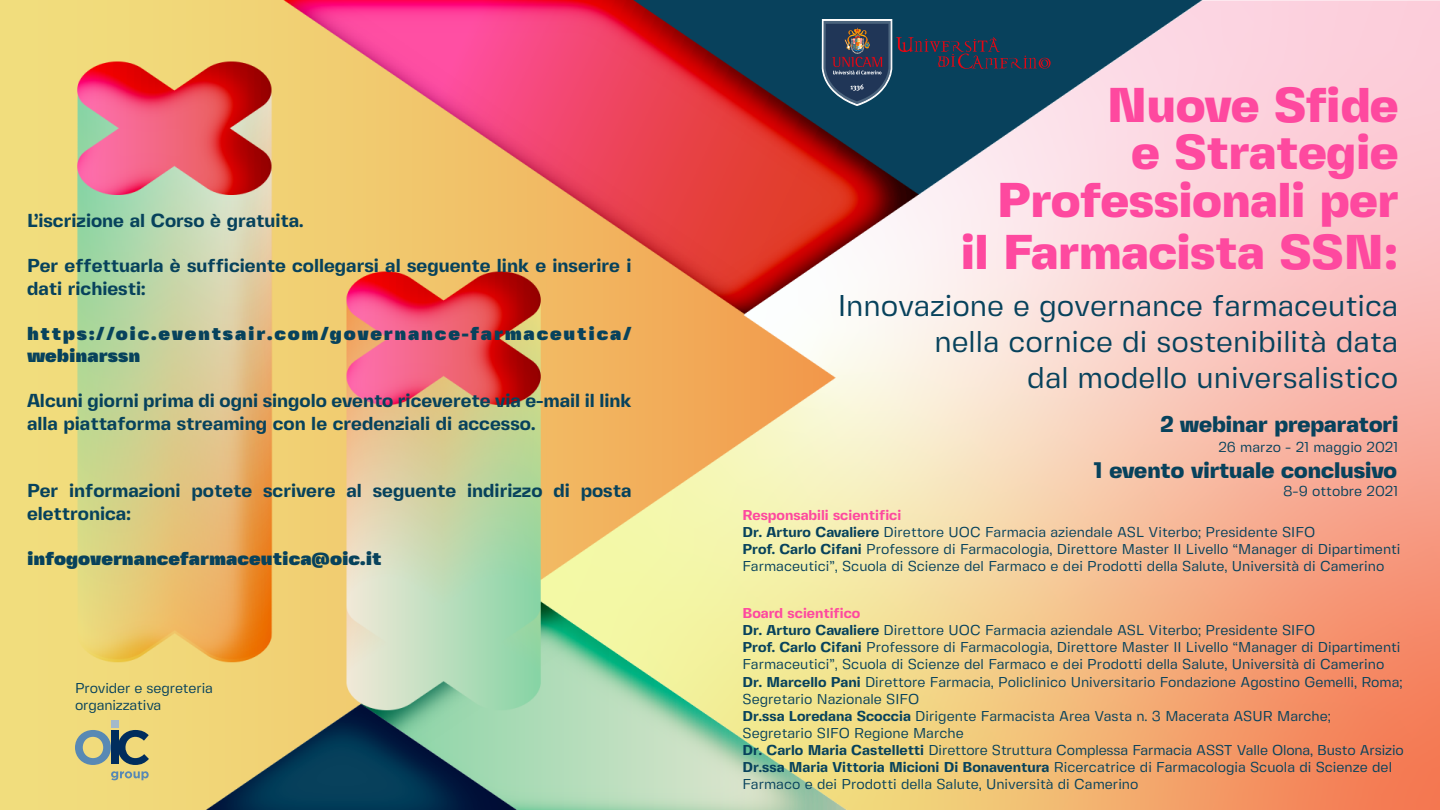
<style>
.page{position:relative;width:1440px;height:810px;background:#fff}
.page>*{position:absolute;margin:0;border:0;box-sizing:border-box;transform-origin:0 0}
.t1{font:800 48.75px/47.2px "Fivo Sans Modern";color:#fe499f;text-align:right}
.t2{font:30px/36px "Fivo Sans Modern";color:#07425c;text-align:right}
.t3{font:800 22.5px "Fivo Sans Modern";color:#07425c}
.t4{font:700 18.75px/22.5px "Fivo Sans Modern";color:#07425c}
.t5{font:900 18.75px/22.5px "Fivo Sans Modern";letter-spacing:.095em;color:#07425c}
.t6{font:900 18.75px "Fivo Sans Modern";color:#07425c}
.t7{font:14.25px/17.1px "Fivo Sans Modern";color:#07425c}
.s1{font-weight:700;color:#fe499f}
.s2{font-weight:700}
</style>
<div class="page">
<img style="left:0;top:0;width:1440px;height:810px">
<svg style="left:75px;top:730px;width:36px;height:35px"></svg>
<div style="left:111px;top:731px;width:7px;height:33px;background:#002d5d"></div>
<div style="left:111px;top:721px;width:7px;height:7px;background:#a3b9c9"></div>
<svg style="left:118px;top:730px;width:31px;height:35px"></svg>
<svg style="left:111px;top:771px;width:38px;height:9px"></svg>
<svg style="left:822px;top:19px;width:229px;height:87px;background:#21445d"></svg>
<h3 class="t4" style="left:27px;top:209px;width:278px">L’iscrizione al Corso è gratuita.</h3>
<h3 class="t4" style="left:27px;top:254px;width:606px">Per effettuarla è sufficiente collegarsi al seguente link e inserire i dati richiesti:</h3>
<h3 class="t5" style="left:27px;top:322px;width:606px">https://oic.eventsair.com/governance-farmaceutica/ webinarssn</h3>
<h3 class="t4" style="left:27px;top:389px;width:606px">Alcuni giorni prima di ogni singolo evento riceverete via e-mail il link alla piattaforma streaming con le credenziali di accesso.</h3>
<h3 class="t4" style="left:27px;top:479px;width:606px">Per informazioni potete scrivere al seguente indirizzo di posta elettronica:</h3>
<h3 class="t6" style="left:27px;top:546px;width:356px">infogovernancefarmaceutica@oic.it</h3>
<p class="t7" style="left:75px;top:679px;width:140px">Provider e segreteria organizzativa</p>
<h1 class="t1" style="left:997px;top:81px;width:403px">Nuove Sfide<br>e Strategie<br>Professionali per</h1>
<h1 class="t1" style="left:961px;top:228px;width:439px">il Farmacista SSN:</h1>
<h2 class="t2" style="left:838px;top:288px;width:562px">Innovazione e governance farmaceutica nella cornice di sostenibilità data<br>dal modello universalistico</h2>
<h3 class="t3" style="left:1161px;top:410px;width:239px">2 webinar preparatori</h3>
<p class="t7" style="left:1218px;top:438px;width:181px">26 marzo - 21 maggio 2021</p>
<p class="t7" style="left:1283px;top:483px;width:117px">8-9 ottobre 2021</p>
<h3 class="t3" style="left:1094px;top:457px;width:304px">1 evento virtuale conclusivo</h3>
<p class="t7" style="left:742px;top:506px;width:660px"><span class="s1">Responsabili scientifici<br></span><span class="s2">Dr. Arturo Cavaliere</span> Direttore UOC Farmacia aziendale ASL Viterbo; Presidente SIFO<br><span class="s2">Prof. Carlo Cifani</span> Professore di Farmacologia, Direttore Master II Livello “Manager di Dipartimenti Farmaceutici”, Scuola di Scienze del Farmaco e dei Prodotti della Salute, Università di Camerino</p>
<p class="t7" style="left:742px;top:605px;width:663px"><span class="s1">Board scientifico<br></span><span class="s2">Dr. Arturo Cavaliere</span> Direttore UOC Farmacia aziendale ASL Viterbo; Presidente SIFO<br><span class="s2">Prof. Carlo Cifani</span> Professore di Farmacologia, Direttore Master II Livello “Manager di Dipartimenti Farmaceutici”, Scuola di Scienze del Farmaco e dei Prodotti della Salute, Università di Camerino <span class="s2">Dr. Marcello Pani</span> Direttore Farmacia, Policlinico Universitario Fondazione Agostino Gemelli, Roma; Segretario Nazionale SIFO<br><span class="s2">Dr.ssa Loredana Scoccia</span> Dirigente Farmacista Area Vasta n. 3 Macerata ASUR Marche; Segretario SIFO Regione Marche<br><span class="s2">Dr. Carlo Maria Castelletti</span> Direttore Struttura Complessa Farmacia ASST Valle Olona, Busto Arsizio <span class="s2">Dr.ssa Maria Vittoria Micioni Di Bonaventura</span> Ricercatrice di Farmacologia Scuola di Scienze del Farmaco e dei Prodotti della Salute, Università di Camerino</p>
</div>
